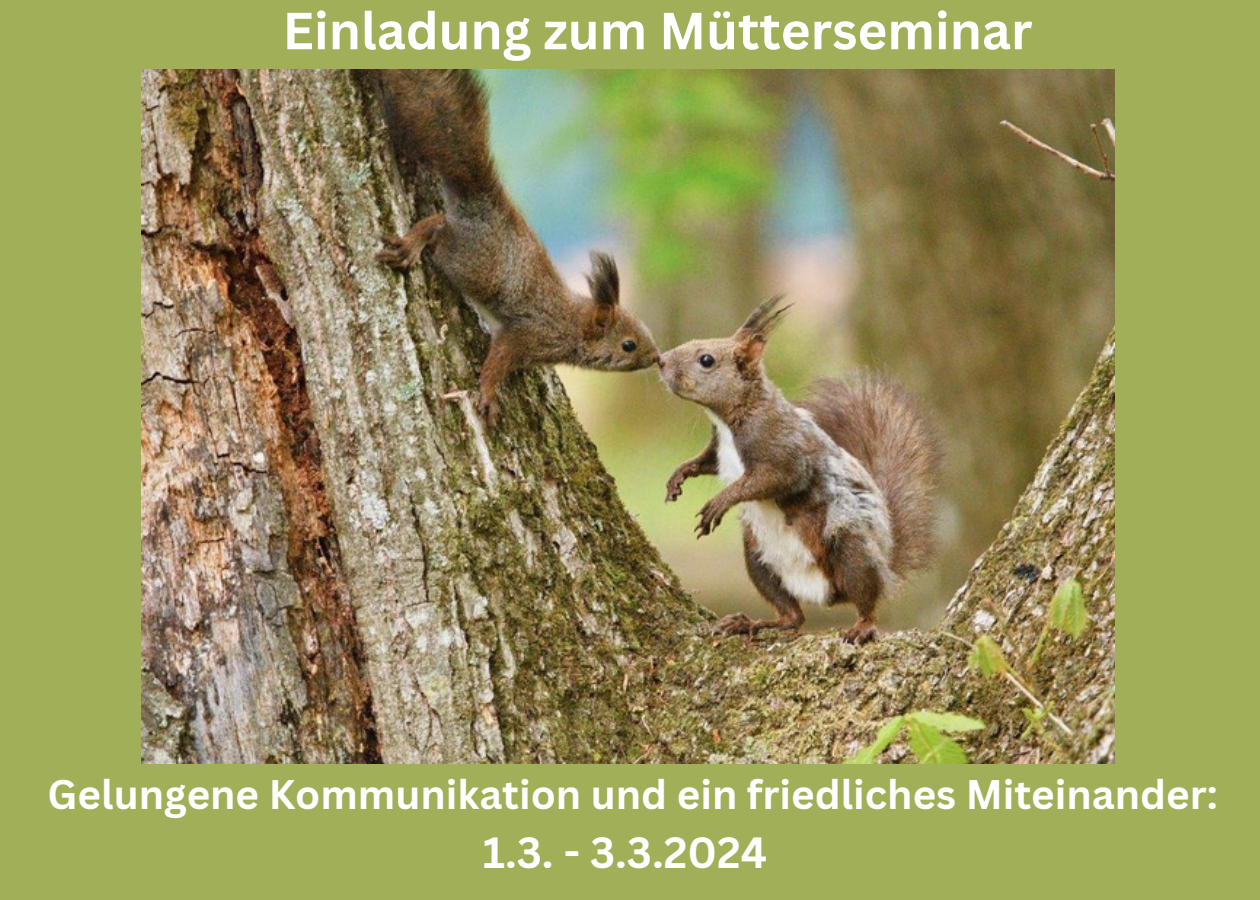
<style>
.page{position:relative;width:1260px;height:900px;background:#a0af58}
.page>*{position:absolute;margin:0;border:0;box-sizing:border-box;transform-origin:0 0}
.t1{font:700 51px "Canva Sans";color:#fff}
.t2{font:700 42.5px "Canva Sans";color:#fff}
.t3{font:700 40.25px "Canva Sans";color:#fff}
</style>
<div class="page">
<img style="left:142px;top:69px;width:973px;height:694px">
<p class="t1" style="left:283px;top:-5px;width:751px">Einladung zum Mütterseminar</p>
<p class="t3" style="left:48px;top:766px;width:1172px">Gelungene Kommunikation und ein friedliches Miteinander:</p>
<p class="t2" style="left:483px;top:822px;width:286px">1.3. - 3.3.2024</p>
</div>
